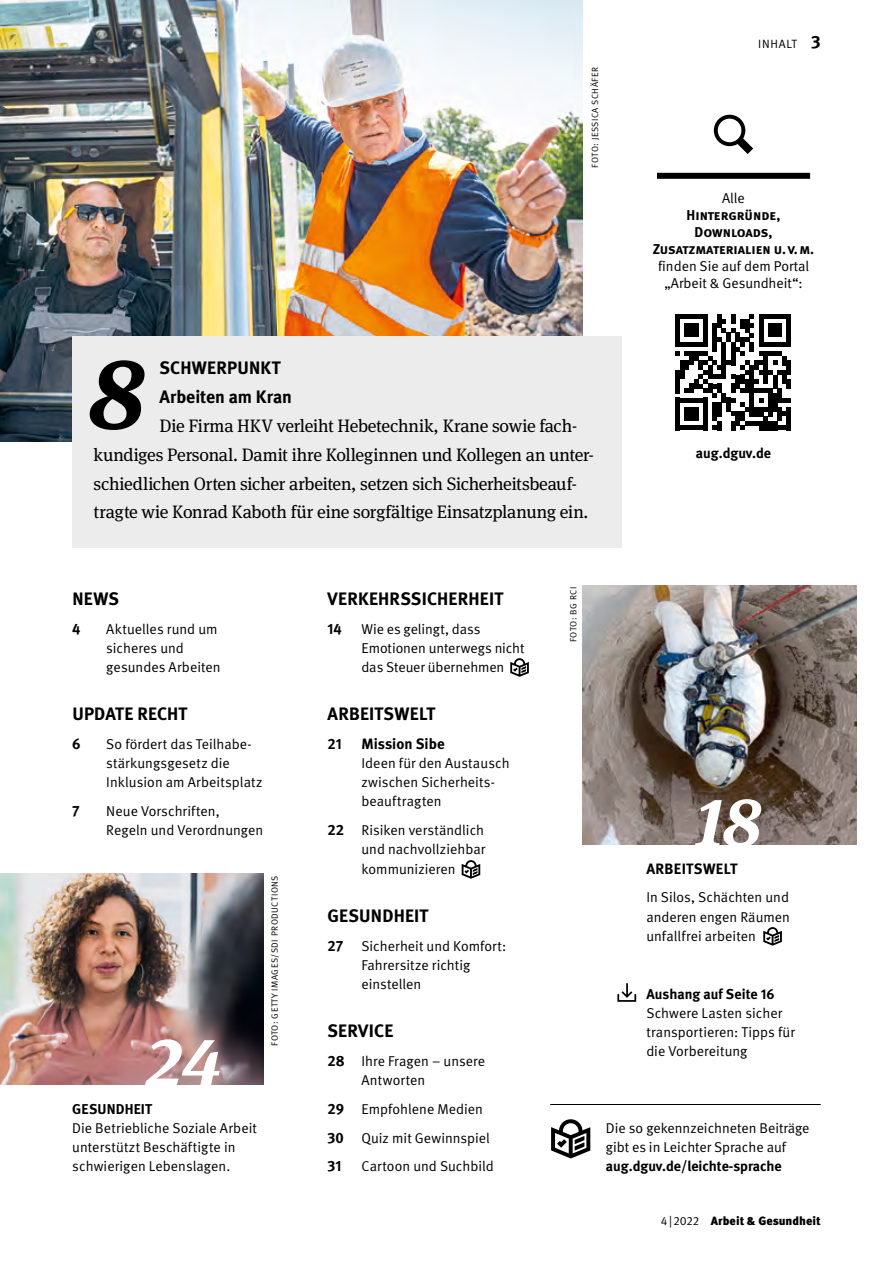
<style>
.page{position:relative;width:893px;height:1263px;background:#fff}
.page>*{position:absolute;margin:0;border:0;box-sizing:border-box;transform-origin:0 0}
.t1{font:italic 700 100.95px "DGUV Meta Serif";color:#000}
.t2{font:italic 700 69.75px "DGUV Meta Serif";color:#fff}
.t3{font:18px/28.8px "DGUV Meta Serif";letter-spacing:-.015em;color:#000}
.t4{font:700 18px/28.8px "DGUV Meta";letter-spacing:.01em;color:#000}
.t5{font:700 15px "DGUV Meta";letter-spacing:.015em;color:#000}
.Webhinweis-Text{font:14.25px/19.2px "DGUV Meta";color:#000}
.Webhinweis-Website{font:700 14.25px/17.1px "DGUV Meta";color:#000;text-align:center}
.t6{font:900 12px "Meta Pro";color:#000}
.t7{font:12px "DGUV Meta";letter-spacing:.06em;color:#000}
._08-Credit_Quelle{font:9px "DGUV Meta";letter-spacing:.06em;color:#000}
.s1{font-weight:700;font-size:18px}
.s2{font-weight:400}
.s3{font-weight:700;font-size:15px}
.s4{font-family:"DGUV Meta";font-weight:400}
</style>
<div class="page">
<img style="left:0;top:874px;width:264px;height:211px">
<img style="left:0;top:0;width:583px;height:442px">
<svg style="left:510px;top:658px;width:19px;height:19px"></svg>
<svg style="left:462px;top:860px;width:18px;height:19px"></svg>
<svg style="left:551px;top:1119px;width:39px;height:39px"></svg>
<hr style="left:550px;top:1104px;width:271px;height:1px;background:#000">
<svg style="left:714px;top:115px;width:39px;height:39px"></svg>
<div style="left:657px;top:173px;width:153px;height:6px;background:#000"></div>
<svg style="left:675px;top:314px;width:116px;height:116px"></svg>
<div style="left:72px;top:336px;width:550px;height:211px;background:#ececed"></div>
<img style="left:583px;top:586px;width:274px;height:259px">
<svg style="left:617px;top:983px;width:19px;height:19px"></svg>
<svg style="left:763px;top:927px;width:19px;height:19px"></svg>
<p class="_08-Credit_Quelle" style="left:590px;top:168px;width:102px;rotate:-90deg">FOTO: JESSICA SCHÄFER</p>
<p class="t1" style="left:89px;top:332px;width:58px">8</p>
<p class="t4" style="left:159px;top:354px;width:134px">SCHWERPUNKT<br>Arbeiten am Kran</p>
<p class="t3" style="left:94px;top:412px;width:502px;text-indent:66px">Die Firma HKV verleiht Hebetechnik, Krane sowie fach&shy;kundiges Personal. Damit ihre Kolleginnen und Kollegen an unter&shy;schiedlichen Orten sicher arbeiten, setzen sich Sicherheitsbeauf&shy;tragte wie Konrad Kaboth für eine sorgfältige Einsatzplanung ein.</p>
<p class="t7" style="left:758px;top:37px;width:64px">INHALT <span class="s1">3</span></p>
<p class="Webhinweis-Website" style="left:653px;top:190px;width:163px"><span class="s2">Alle<br></span>Hintergründe,<br>Downloads,<br>Zusatzmaterialien u.v.m. <span class="s2">finden Sie auf dem Portal „Arbeit &amp; Gesundheit“:</span></p>
<p class="Webhinweis-Website" style="left:696px;top:445px;width:77px">aug.dguv.de</p>
<p class="t4" style="left:72px;top:585px;width:48px">NEWS</p>
<p class="t5" style="left:72px;top:619px;width:10px">4</p>
<p class="Webhinweis-Text" style="left:106px;top:619px;width:116px">Aktuelles rund um sicheres und gesundes Arbeiten</p>
<p class="t4" style="left:72px;top:700px;width:117px">UPDATE RECHT</p>
<p class="t5" style="left:72px;top:735px;width:10px">6</p>
<p class="Webhinweis-Text" style="left:106px;top:735px;width:158px">So fördert das Teilhabe&shy;stärkungsgesetz die<br>Inklusion am Arbeitsplatz</p>
<p class="t5" style="left:72px;top:802px;width:9px">7</p>
<p class="Webhinweis-Text" style="left:106px;top:802px;width:159px">Neue Vorschriften,<br>Regeln und Verordnungen</p>
<p class="t2" style="left:148px;top:1019px;width:76px">24</p>
<p class="Webhinweis-Website" style="left:72px;top:1101px;width:81px">GESUNDHEIT</p>
<p class="Webhinweis-Text" style="left:72px;top:1119px;width:186px">Die Betriebliche Soziale Arbeit unterstützt Beschäftigte in schwierigen Lebenslagen.</p>
<p class="_08-Credit_Quelle" style="left:269px;top:1046px;width:172px;rotate:-90deg">FOTO: GETTY IMAGES/SDI PRODUCTIONS</p>
<p class="t4" style="left:327px;top:585px;width:177px">VERKEHRSSICHERHEIT</p>
<p class="t5" style="left:327px;top:619px;width:16px">14</p>
<p class="Webhinweis-Text" style="left:361px;top:619px;width:165px">Wie es gelingt, dass<br>Emotionen unterwegs nicht das Steuer übernehmen</p>
<p class="t4" style="left:327px;top:700px;width:109px">ARBEITSWELT</p>
<p class="t5" style="left:327px;top:735px;width:16px">21</p>
<p class="t5" style="left:361px;top:735px;width:85px">Mission Sibe</p>
<p class="Webhinweis-Text" style="left:361px;top:754px;width:150px">Ideen für den Austausch zwischen Sicherheits&shy;beauftragten</p>
<p class="Webhinweis-Text" style="left:361px;top:821px;width:125px;text-align:justify;text-indent:-34px"><span class="s3">22</span> Risiken verständlich und nachvollziehbar kommunizieren</p>
<p class="t4" style="left:327px;top:901px;width:102px">GESUNDHEIT</p>
<p class="Webhinweis-Text" style="left:361px;top:936px;width:147px;text-indent:-34px"><span class="s3">27</span> Sicherheit und Komfort:<br>Fahrersitze richtig einstellen</p>
<p class="t4" style="left:327px;top:1017px;width:67px">SERVICE</p>
<p class="Webhinweis-Text" style="left:361px;top:1051px;width:125px;text-indent:-34px"><span class="s3">28</span> Ihre Fragen – unsere<br>Antworten</p>
<p class="Webhinweis-Text" style="left:327px;top:1099px;width:157px"><span class="s3">29</span> Empfohlene Medien</p>
<p class="Webhinweis-Text" style="left:327px;top:1128px;width:164px"><span class="s3">30</span> Quiz mit Gewinnspiel</p>
<p class="t5" style="left:327px;top:1157px;width:16px">31</p>
<p class="Webhinweis-Text" style="left:361px;top:1157px;width:134px">Cartoon und Suchbild</p>
<p class="_08-Credit_Quelle" style="left:568px;top:642px;width:57px;rotate:-90deg">FOTO: BG RCI</p>
<p class="t2" style="left:696px;top:779px;width:68px">18</p>
<p class="t5" style="left:646px;top:859px;width:93px">ARBEITSWELT</p>
<p class="Webhinweis-Text" style="left:646px;top:888px;width:145px;text-align:justify">In Silos, Schächten und anderen engen Räumen unfallfrei arbeiten</p>
<p class="Webhinweis-Website" style="left:646px;top:985px;width:130px">Aushang auf Seite 16</p>
<p class="Webhinweis-Text" style="left:646px;top:1003px;width:150px">Schwere Lasten sicher transportieren: Tipps für die Vorbereitung</p>
<p class="Webhinweis-Text" style="left:606px;top:1119px;width:205px">Die so gekennzeichneten Beiträge gibt es in Leichter Sprache auf</p>
<p class="Webhinweis-Website" style="left:606px;top:1158px;width:177px">aug.dguv.de/leichte-sprache</p>
<p class="t6" style="left:661px;top:1213px;width:161px"><span class="s4">4|2022</span> Arbeit &amp; Gesundheit</p>
</div>
